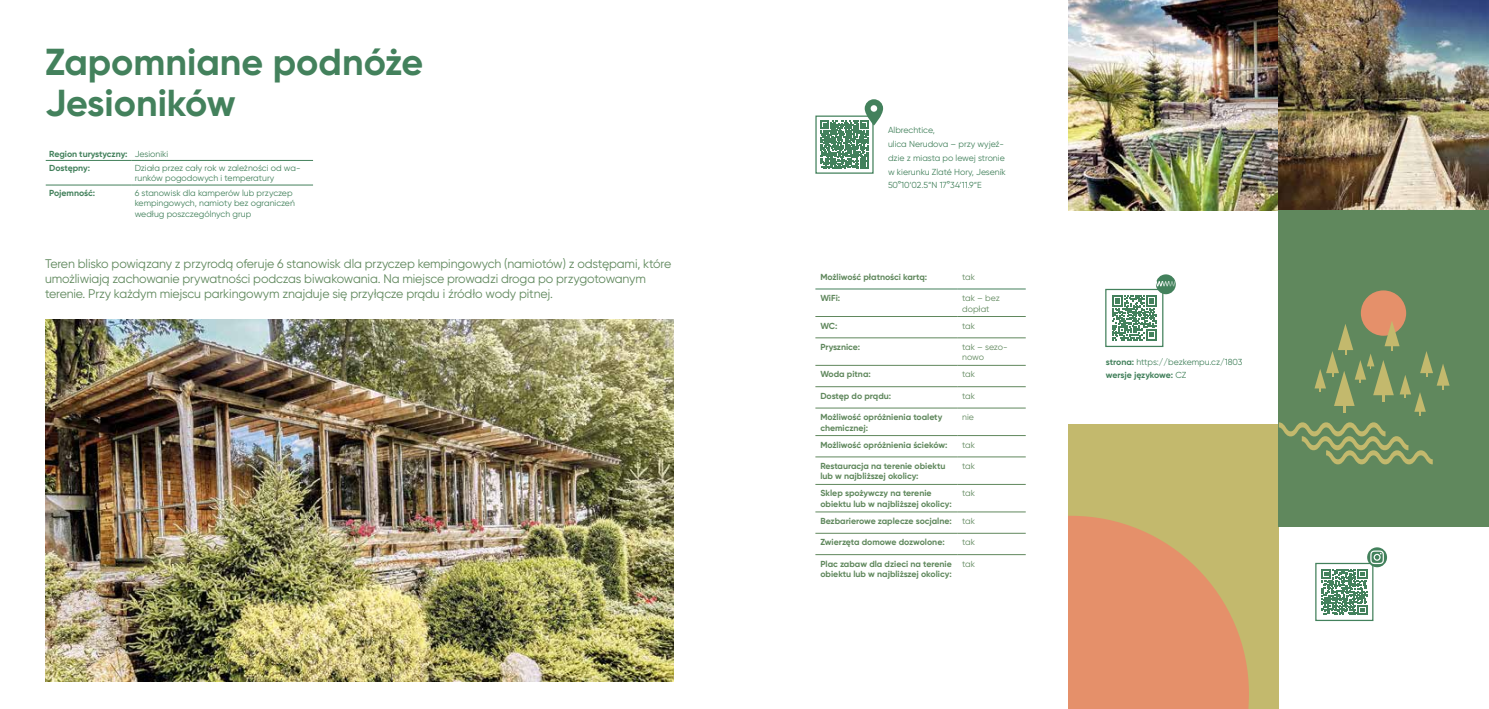
<style>
.page{position:relative;width:1489px;height:709px;background:#fff}
.page>*{position:absolute;margin:0;border:0;box-sizing:border-box;transform-origin:0 0}
.t1{font:700 37.5px/41.2px "Gilroy";color:#43815c}
.t2{font:12.5px/15px "Gilroy";letter-spacing:-.01em;color:#60885d}
.t3{font:700 8.75px/10.5px "Gilroy";color:#60885d}
.t4{font:8.75px/13.8px "Gilroy";color:#43815c}
.t5{font:700 8.75px/14.1px "Gilroy";color:#43815c}
.t6{font:8.75px/10.5px "Gilroy";color:#60885d}
.t7{font:8.75px/10.5px "Gilroy";letter-spacing:-.02em;color:#60885d}
.s1{font-weight:400}
.s2{font-weight:700}
</style>
<div class="page">
<div style="left:1068px;top:424px;width:210px;height:285px;background:#c3b96d"></div>
<svg style="left:1068px;top:516px;width:180px;height:193px"></svg>
<div style="left:815px;top:115px;width:58px;height:59px;border:1px solid #43815c"></div>
<svg style="left:820px;top:99px;width:63px;height:69px"></svg>
<div style="left:1315px;top:563px;width:58px;height:58px;border:1px solid #43815c"></div>
<img style="left:1068px;top:0;width:420px;height:210px">
<svg style="left:1112px;top:295px;width:44px;height:45px"></svg>
<div style="left:1105px;top:289px;width:58px;height:58px;border:1px solid #43815c"></div>
<svg style="left:1155px;top:274px;width:20px;height:20px"></svg>
<svg style="left:1155px;top:281px;width:20px;height:5px"></svg>
<img style="left:45px;top:319px;width:629px;height:362px">
<svg style="left:1366px;top:547px;width:20px;height:20px"></svg>
<svg style="left:1321px;top:550px;width:62px;height:65px"></svg>
<div style="left:1278px;top:210px;width:210px;height:316px;background:#60885d"></div>
<svg style="left:1278px;top:422px;width:154px;height:42px"></svg>
<div style="left:1360px;top:290px;width:45px;height:46px;background:#e5906a;border-radius:50%"></div>
<svg style="left:1314px;top:320px;width:135px;height:95px"></svg>
<hr style="left:815px;top:316px;width:142px;height:1px;background:#60885d">
<hr style="left:957px;top:316px;width:68px;height:1px;background:#60885d">
<hr style="left:815px;top:337px;width:142px;height:1px;background:#60885d">
<hr style="left:957px;top:337px;width:68px;height:1px;background:#60885d">
<hr style="left:815px;top:365px;width:142px;height:1px;background:#60885d">
<hr style="left:957px;top:365px;width:68px;height:1px;background:#60885d">
<hr style="left:815px;top:386px;width:142px;height:1px;background:#60885d">
<hr style="left:957px;top:386px;width:68px;height:1px;background:#60885d">
<hr style="left:815px;top:408px;width:142px;height:1px;background:#60885d">
<hr style="left:957px;top:408px;width:68px;height:1px;background:#60885d">
<hr style="left:815px;top:435px;width:142px;height:1px;background:#60885d">
<hr style="left:957px;top:435px;width:68px;height:1px;background:#60885d">
<hr style="left:815px;top:456px;width:142px;height:1px;background:#60885d">
<hr style="left:957px;top:456px;width:68px;height:1px;background:#60885d">
<hr style="left:815px;top:484px;width:142px;height:1px;background:#60885d">
<hr style="left:957px;top:484px;width:68px;height:1px;background:#60885d">
<hr style="left:815px;top:511px;width:142px;height:1px;background:#60885d">
<hr style="left:957px;top:511px;width:68px;height:1px;background:#60885d">
<hr style="left:815px;top:533px;width:142px;height:1px;background:#60885d">
<hr style="left:957px;top:533px;width:68px;height:1px;background:#60885d">
<hr style="left:815px;top:554px;width:142px;height:1px;background:#60885d">
<hr style="left:957px;top:554px;width:68px;height:1px;background:#60885d">
<hr style="left:815px;top:289px;width:142px;height:1px;background:#43815c">
<hr style="left:957px;top:289px;width:68px;height:1px;background:#43815c">
<hr style="left:46px;top:185px;width:85px;height:1px;background:#43815c">
<hr style="left:131px;top:185px;width:182px;height:1px;background:#43815c">
<hr style="left:46px;top:160px;width:85px;height:1px;background:#43815c">
<hr style="left:131px;top:160px;width:182px;height:1px;background:#43815c">
<h1 class="t1" style="left:45px;top:41px;width:380px">Zapomniane podnóże<br>Jesioników</h1>
<p class="t5" style="left:49px;top:147px;width:120px">Region turystyczny: <span class="s1">Jesioniki<br></span>Dostępny:</p>
<p class="t4" style="left:135px;top:163px;width:167px;line-height:10.5px">Działa przez cały rok w zależności od wa&shy;runków pogodowych i temperatury</p>
<p class="t5" style="left:49px;top:185px;width:47px">Pojemność:</p>
<p class="t4" style="left:135px;top:187px;width:162px;line-height:10.5px">6 stanowisk dla kamperów lub przyczep kempingowych, namioty bez ograniczeń według poszczególnych grup</p>
<p class="t2" style="left:45px;top:256px;width:627px">Teren blisko powiązany z przyrodą oferuje 6 stanowisk dla przyczep kempingowych (namiotów) z odstępami, które umożliwiają zachowanie prywatności podczas biwakowania. Na miejsce prowadzi droga po przygotowanym terenie. Przy każdym miejscu parkingowym znajduje się przyłącze prądu i źródło wody pitnej.</p>
<p class="t4" style="left:888px;top:123px;width:119px">Albrechtice,<br>ulica Nerudova – przy wyjeź&shy;dzie z miasta po lewej stronie w kierunku Zlaté Hory, Jeseník<br>50°10‘02.5“N 17°34‘11.9“E</p>
<p class="t3" style="left:820px;top:271px;width:108px">Możliwość płatności kartą:</p>
<p class="t6" style="left:962px;top:271px;width:14px">tak</p>
<p class="t3" style="left:820px;top:292px;width:21px">WiFi:</p>
<p class="t6" style="left:962px;top:292px;width:39px">tak – bez dopłat</p>
<p class="t3" style="left:820px;top:320px;width:19px">WC:</p>
<p class="t6" style="left:962px;top:320px;width:14px">tak</p>
<p class="t3" style="left:820px;top:341px;width:41px">Prysznice:</p>
<p class="t7" style="left:962px;top:341px;width:47px">tak – sezo&shy;nowo</p>
<p class="t3" style="left:820px;top:369px;width:52px">Woda pitna:</p>
<p class="t6" style="left:962px;top:369px;width:14px">tak</p>
<p class="t3" style="left:820px;top:390px;width:72px">Dostęp do prądu:</p>
<p class="t6" style="left:962px;top:390px;width:14px">tak</p>
<p class="t3" style="left:820px;top:411px;width:123px">Możliwość opróżnienia toalety chemicznej:</p>
<p class="t6" style="left:962px;top:411px;width:13px">nie</p>
<p class="t3" style="left:820px;top:439px;width:129px">Możliwość opróżnienia ścieków:</p>
<p class="t6" style="left:962px;top:439px;width:14px">tak</p>
<p class="t3" style="left:820px;top:460px;width:126px">Restauracja na terenie obiektu lub w najbliższej okolicy:</p>
<p class="t6" style="left:962px;top:460px;width:14px">tak</p>
<p class="t3" style="left:820px;top:488px;width:133px">Sklep spożywczy na terenie obiektu lub w najbliższej okolicy:</p>
<p class="t6" style="left:962px;top:488px;width:14px">tak</p>
<p class="t3" style="left:820px;top:515px;width:156px">Bezbarierowe zaplecze socjalne: <span class="s1">tak</span></p>
<p class="t3" style="left:820px;top:537px;width:126px">Zwierzęta domowe dozwolone:</p>
<p class="t6" style="left:962px;top:537px;width:14px">tak</p>
<p class="t3" style="left:820px;top:558px;width:133px">Plac zabaw dla dzieci na terenie obiektu lub w najbliższej okolicy:</p>
<p class="t6" style="left:962px;top:558px;width:14px">tak</p>
<p class="t4" style="left:1105px;top:356px;width:138px;line-height:12.5px"><span class="s2">strona:</span> https://bezkempu.cz/1803 <span class="s2">wersje językowe:</span> CZ</p>
</div>
